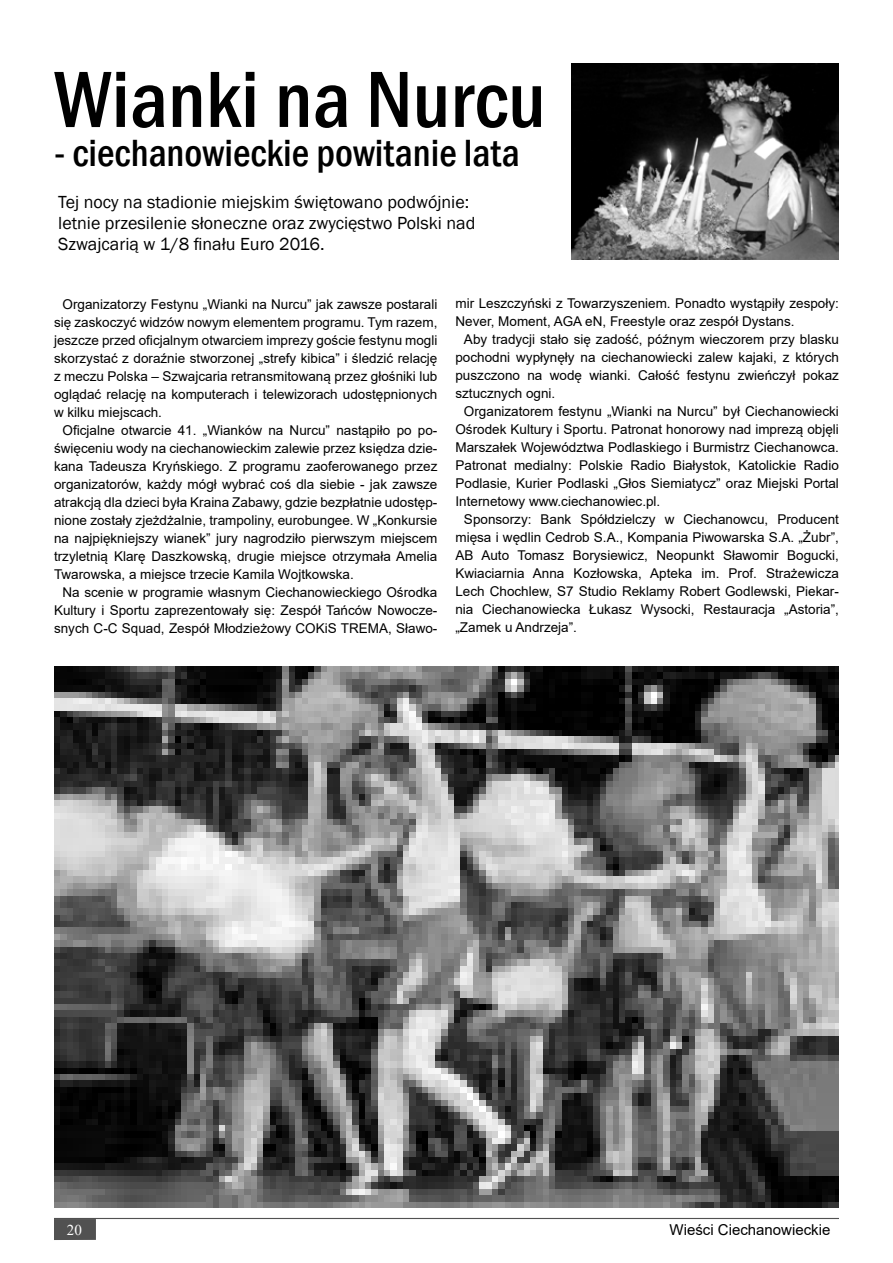
<style>
.page{position:relative;width:893px;height:1263px;background:#fff}
.page>*{position:absolute;margin:0;border:0;box-sizing:border-box;transform-origin:0 0}
.t1{font:500 condensed 82.5px "Franklin Gothic";color:#000}
.t2{font:500 condensed 39px "Franklin Gothic";color:#000}
.t3{font:18px/21px "Franklin Gothic";color:#000}
.t4{font:15px "Arial";color:#000}
.t5{font:15px "Times New Roman";color:#fff}
.t6{font:13.5px/18px "Arial";color:#000;text-align:justify}
</style>
<div class="page">
<div style="left:54px;top:1219px;width:42px;height:21px;background:#515151"></div>
<hr style="left:54px;top:1218px;width:785px;height:1px;background:#515151">
<img style="left:571px;top:64px;width:268px;height:196px">
<img style="left:54px;top:666px;width:785px;height:542px">
<h1 class="t1" style="left:54px;top:45px;width:493px">Wianki na Nurcu</h1>
<h2 class="t2" style="left:54px;top:127px;width:467px">- ciechanowieckie powitanie lata</h2>
<h3 class="t3" style="left:58px;top:192px;width:419px">Tej nocy na stadionie miejskim świętowano podwójnie: letnie przesilenie słoneczne oraz zwycięstwo Polski nad<br>Szwajcarią w 1/8 finału Euro 2016.</h3>
<p class="t6" style="left:54px;top:295px;width:385px;text-indent:9px">Organizatorzy Festynu „Wianki na Nurcu” jak zawsze postarali się zaskoczyć widzów nowym elementem programu. Tym razem, jeszcze przed oficjalnym otwarciem imprezy goście festynu mogli skorzystać z doraźnie stworzonej „strefy kibica” i śledzić relację z meczu Polska – Szwajcaria retransmitowaną przez głośniki lub oglądać relację na komputerach i telewizorach udostępnionych w kilku miejscach.</p>
<p class="t6" style="left:54px;top:421px;width:385px;text-indent:9px">Oficjalne otwarcie 41. „Wianków na Nurcu” nastąpiło po po&shy;święceniu wody na ciechanowieckim zalewie przez księdza dzie&shy;kana Tadeusza Kryńskiego. Z programu zaoferowanego przez organizatorów, każdy mógł wybrać coś dla siebie - jak zawsze atrakcją dla dzieci była Kraina Zabawy, gdzie bezpłatnie udostęp&shy;nione zostały zjeżdżalnie, trampoliny, eurobungee. W „Konkursie na najpiękniejszy wianek” jury nagrodziło pierwszym miejscem trzyletnią Klarę Daszkowską, drugie miejsce otrzymała Amelia Twarowska, a miejsce trzecie Kamila Wojtkowska.</p>
<p class="t6" style="left:54px;top:583px;width:385px;text-indent:9px">Na scenie w programie własnym Ciechanowieckiego Ośrodka Kultury i Sportu zaprezentowały się: Zespół Tańców Nowocze&shy;snych C-C Squad, Zespół Młodzieżowy COKiS TREMA, Sławo-</p>
<p class="t6" style="left:455px;top:295px;width:385px">mir Leszczyński z Towarzyszeniem. Ponadto wystąpiły zespoły:<br>Never, Moment, AGA eN, Freestyle oraz zespół Dystans.</p>
<p class="t6" style="left:455px;top:331px;width:385px;text-indent:9px">Aby tradycji stało się zadość, późnym wieczorem przy blasku pochodni wypłynęły na ciechanowiecki zalew kajaki, z których puszczono na wodę wianki. Całość festynu zwieńczył pokaz sztucznych ogni.</p>
<p class="t6" style="left:455px;top:403px;width:385px;text-indent:9px">Organizatorem festynu „Wianki na Nurcu” był Ciechanowiecki Ośrodek Kultury i Sportu. Patronat honorowy nad imprezą objęli Marszałek Województwa Podlaskiego i Burmistrz Ciechanowca.<br>Patronat medialny: Polskie Radio Białystok, Katolickie Radio Podlasie, Kurier Podlaski „Głos Siemiatycz” oraz Miejski Portal Internetowy www.ciechanowiec.pl.</p>
<p class="t6" style="left:455px;top:511px;width:385px;text-indent:9px">Sponsorzy: Bank Spółdzielczy w Ciechanowcu, Producent mięsa i wędlin Cedrob S.A., Kompania Piwowarska S.A. „Żubr”, AB Auto Tomasz Borysiewicz, Neopunkt Sławomir Bogucki, Kwiaciarnia Anna Kozłowska, Apteka im. Prof. Strażewicza Lech Chochlew, S7 Studio Reklamy Robert Godlewski, Piekar&shy;nia Ciechanowiecka Łukasz Wysocki, Restauracja „Astoria”, „Zamek u Andrzeja”.</p>
<p class="t5" style="left:67px;top:1219px;width:16px">20</p>
<p class="t4" style="left:670px;top:1219px;width:162px">Wieści Ciechanowieckie</p>
</div>
